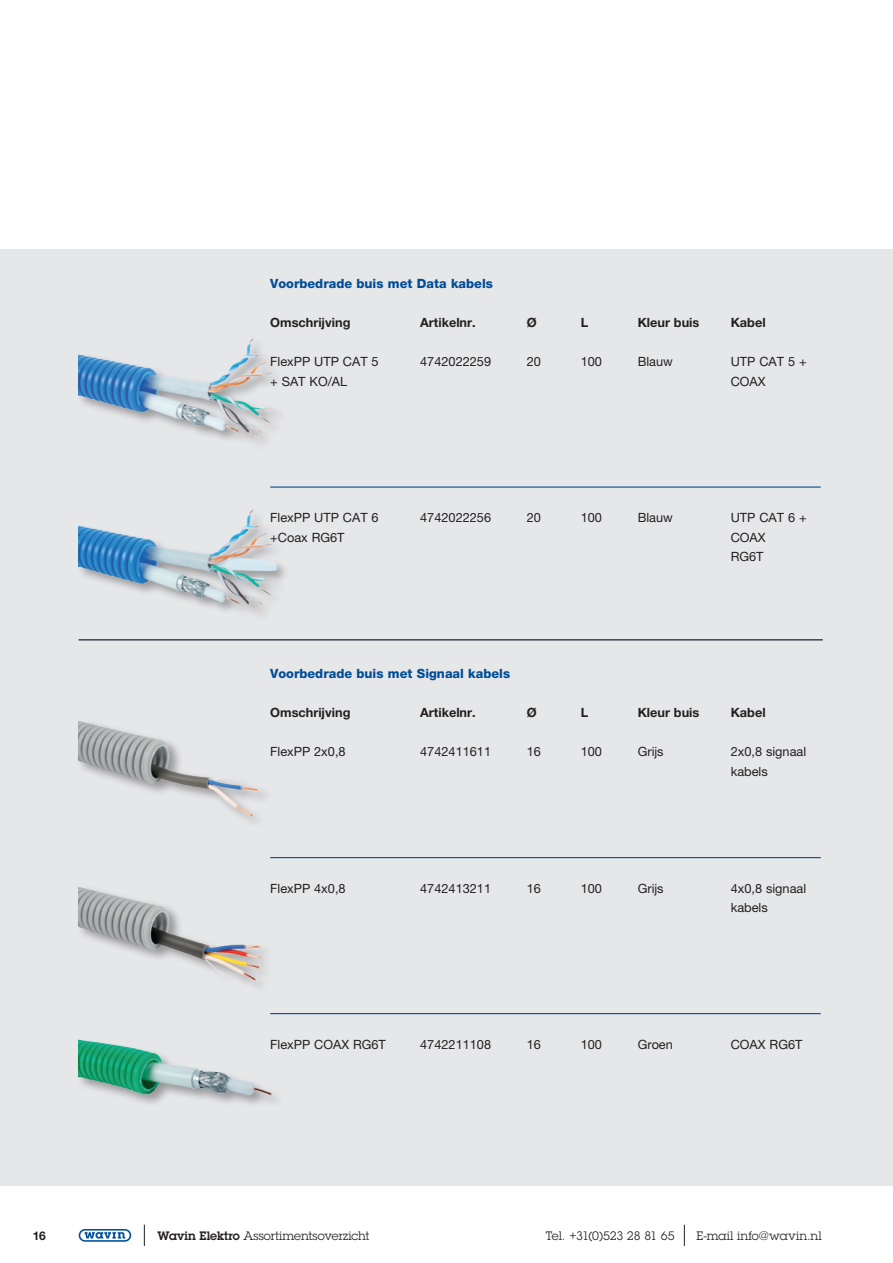
<style>
.page{position:relative;width:893px;height:1263px;background:#fff}
.page>*{position:absolute;margin:0;border:0;box-sizing:border-box;transform-origin:0 0}
.wavin_nieuw_tussenko{font:12.75px/19.5px "Helvetica Neue";color:#231f20}
.wavin_nieuw_tussenko-2{font:700 12.75px "Helvetica Neue";color:#231f20}
.wavin_nieuw_tussenko-3{font:800 12.75px "Helvetica Neue";color:#014d95}
.t1{font:12px "Lubalin Graph Std";letter-spacing:-.005em;color:#231f20}
.t2{font:12px "Lubalin Graph Std";letter-spacing:-.025em;color:#231f20}
.t3{font:12px "Lubalin Graph Std";letter-spacing:.015em;color:#231f20}
.t4{font:700 12px "Helvetica Neue";color:#231f20}
.s1{font-weight:600}
</style>
<div class="page">
<div style="left:79px;top:1229px;width:52px;height:13px;border:2px solid #01529b;border-radius:6px"></div>
<svg style="left:85px;top:1232px;width:40px;height:7px"></svg>
<svg style="left:144px;top:1225px;width:1px;height:21px"></svg>
<svg style="left:684px;top:1225px;width:1px;height:21px"></svg>
<div style="left:0;top:249px;width:893px;height:936px;background:#e6e7e9"></div>
<hr style="left:270px;top:486px;width:551px;height:2px;background:#014d95">
<hr style="left:270px;top:857px;width:551px;height:1px;background:#014d95">
<hr style="left:270px;top:1013px;width:551px;height:1px;background:#014d95">
<img style="left:78px;top:509px;width:200px;height:132px">
<img style="left:78px;top:338px;width:200px;height:149px">
<img style="left:78px;top:1039px;width:199px;height:65px">
<img style="left:78px;top:887px;width:188px;height:100px">
<img style="left:78px;top:721px;width:188px;height:101px">
<hr style="left:79px;top:639px;width:744px;height:2px;background:#3e444f">
<p class="wavin_nieuw_tussenko-3" style="left:270px;top:276px;width:224px">Voorbedrade buis met Data kabels</p>
<p class="wavin_nieuw_tussenko-2" style="left:270px;top:315px;width:82px">Omschrijving</p>
<p class="wavin_nieuw_tussenko-2" style="left:420px;top:315px;width:57px">Artikelnr.</p>
<p class="wavin_nieuw_tussenko-2" style="left:527px;top:315px;width:11px">Ø</p>
<p class="wavin_nieuw_tussenko-2" style="left:581px;top:315px;width:9px">L</p>
<p class="wavin_nieuw_tussenko-2" style="left:638px;top:315px;width:63px">Kleur buis</p>
<p class="wavin_nieuw_tussenko-2" style="left:731px;top:315px;width:36px">Kabel</p>
<p class="wavin_nieuw_tussenko" style="left:270px;top:352px;width:110px">FlexPP UTP CAT 5</p>
<p class="wavin_nieuw_tussenko" style="left:420px;top:352px;width:72px">4742022259</p>
<p class="wavin_nieuw_tussenko" style="left:527px;top:352px;width:16px">20</p>
<p class="wavin_nieuw_tussenko" style="left:581px;top:352px;width:23px">100</p>
<p class="wavin_nieuw_tussenko" style="left:638px;top:352px;width:37px">Blauw</p>
<p class="wavin_nieuw_tussenko" style="left:731px;top:352px;width:78px">UTP CAT 5 +</p>
<p class="wavin_nieuw_tussenko" style="left:270px;top:371px;width:79px">+ SAT KO/AL</p>
<p class="wavin_nieuw_tussenko" style="left:731px;top:371px;width:36px">COAX</p>
<p class="wavin_nieuw_tussenko" style="left:270px;top:508px;width:110px">FlexPP UTP CAT 6</p>
<p class="wavin_nieuw_tussenko" style="left:420px;top:508px;width:72px">4742022256</p>
<p class="wavin_nieuw_tussenko" style="left:527px;top:508px;width:16px">20</p>
<p class="wavin_nieuw_tussenko" style="left:581px;top:508px;width:23px">100</p>
<p class="wavin_nieuw_tussenko" style="left:638px;top:508px;width:37px">Blauw</p>
<p class="wavin_nieuw_tussenko" style="left:731px;top:508px;width:78px">UTP CAT 6 +</p>
<p class="wavin_nieuw_tussenko" style="left:270px;top:527px;width:76px">+Coax RG6T</p>
<p class="wavin_nieuw_tussenko" style="left:731px;top:527px;width:36px">COAX<br>RG6T</p>
<p class="wavin_nieuw_tussenko-3" style="left:270px;top:666px;width:241px">Voorbedrade buis met Signaal kabels</p>
<p class="wavin_nieuw_tussenko-2" style="left:270px;top:705px;width:82px">Omschrijving</p>
<p class="wavin_nieuw_tussenko-2" style="left:420px;top:705px;width:57px">Artikelnr.</p>
<p class="wavin_nieuw_tussenko-2" style="left:527px;top:705px;width:11px">Ø</p>
<p class="wavin_nieuw_tussenko-2" style="left:581px;top:705px;width:9px">L</p>
<p class="wavin_nieuw_tussenko-2" style="left:638px;top:705px;width:63px">Kleur buis</p>
<p class="wavin_nieuw_tussenko-2" style="left:731px;top:705px;width:36px">Kabel</p>
<p class="wavin_nieuw_tussenko" style="left:270px;top:742px;width:77px">FlexPP 2x0,8</p>
<p class="wavin_nieuw_tussenko" style="left:420px;top:742px;width:72px">4742411611</p>
<p class="wavin_nieuw_tussenko" style="left:527px;top:742px;width:16px">16</p>
<p class="wavin_nieuw_tussenko" style="left:581px;top:742px;width:23px">100</p>
<p class="wavin_nieuw_tussenko" style="left:638px;top:742px;width:27px">Grijs</p>
<p class="wavin_nieuw_tussenko" style="left:731px;top:742px;width:77px">2x0,8 signaal kabels</p>
<p class="wavin_nieuw_tussenko" style="left:270px;top:878px;width:77px">FlexPP 4x0,8</p>
<p class="wavin_nieuw_tussenko" style="left:420px;top:878px;width:72px">4742413211</p>
<p class="wavin_nieuw_tussenko" style="left:527px;top:878px;width:16px">16</p>
<p class="wavin_nieuw_tussenko" style="left:581px;top:878px;width:23px">100</p>
<p class="wavin_nieuw_tussenko" style="left:638px;top:878px;width:27px">Grijs</p>
<p class="wavin_nieuw_tussenko" style="left:731px;top:878px;width:77px">4x0,8 signaal kabels</p>
<p class="wavin_nieuw_tussenko" style="left:270px;top:1034px;width:117px">FlexPP COAX RG6T</p>
<p class="wavin_nieuw_tussenko" style="left:420px;top:1034px;width:72px">4742211108</p>
<p class="wavin_nieuw_tussenko" style="left:527px;top:1034px;width:16px">16</p>
<p class="wavin_nieuw_tussenko" style="left:581px;top:1034px;width:23px">100</p>
<p class="wavin_nieuw_tussenko" style="left:638px;top:1034px;width:37px">Groen</p>
<p class="wavin_nieuw_tussenko" style="left:731px;top:1034px;width:73px">COAX RG6T</p>
<p class="t4" style="left:33px;top:1228px;width:15px">16</p>
<p class="t1" style="left:157px;top:1228px;width:213px"><span class="s1">Wavin Elektro</span> Assortimentsoverzicht</p>
<p class="t2" style="left:546px;top:1228px;width:130px">Tel. +31(0)523 28 81 65</p>
<p class="t3" style="left:696px;top:1228px;width:127px">E-mail info@wavin.nl</p>
</div>
